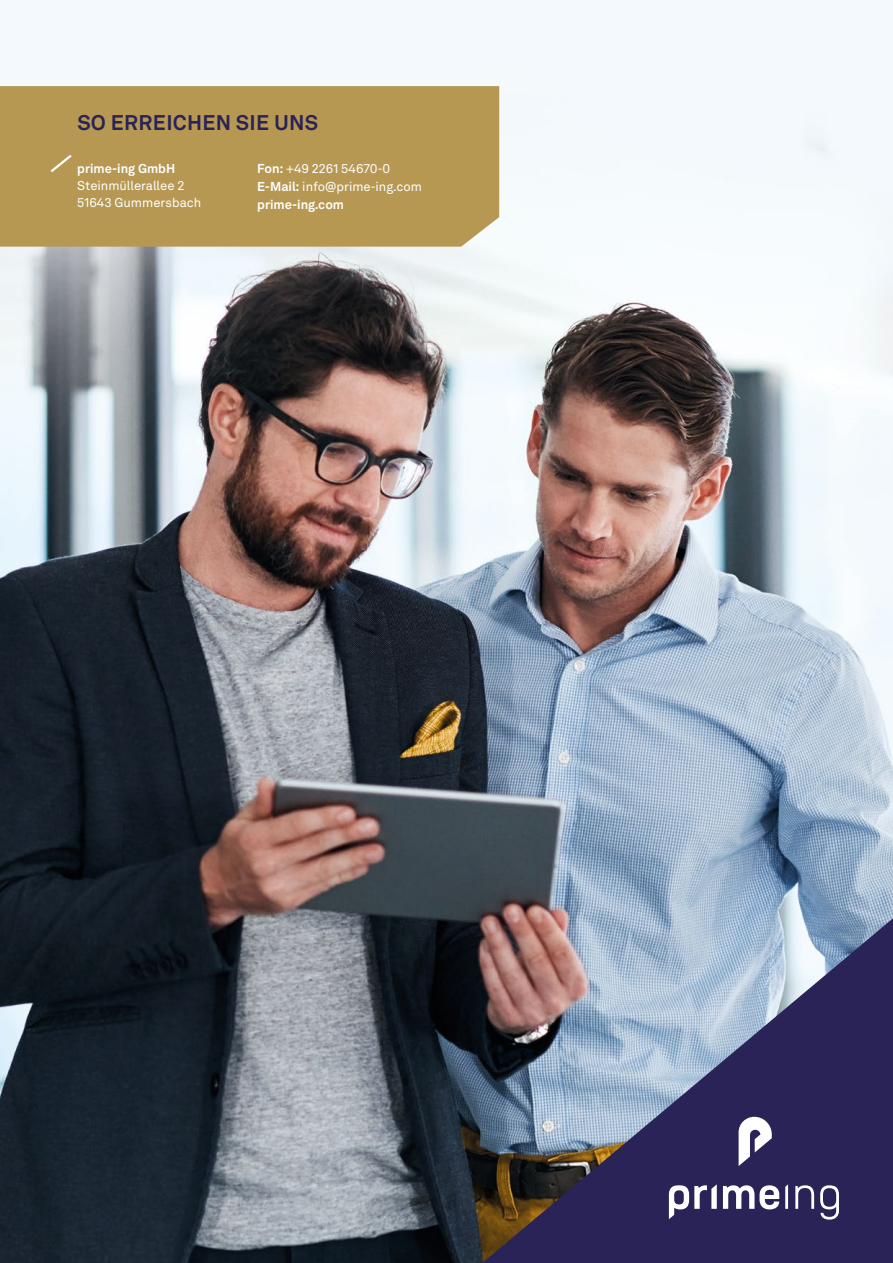
<style>
.page{position:relative;width:893px;height:1263px;background:#fff}
.page>*{position:absolute;margin:0;border:0;box-sizing:border-box;transform-origin:0 0}
.t1{font:700 21px "Akkurat LL";letter-spacing:.01em;color:#292358}
.t2{font:12.75px/18px "Akkurat LL";color:#fff}
.t3{font:700 12.75px "Akkurat LL";color:#fff}
.s1{font-weight:700}
</style>
<div class="page">
<img style="left:0;top:0;width:893px;height:1263px">
<svg style="left:482px;top:918px;width:411px;height:345px;background:#606180"></svg>
<svg style="left:723px;top:1185px;width:56px;height:24px"></svg>
<svg style="left:669px;top:1184px;width:48px;height:35px"></svg>
<svg style="left:785px;top:1184px;width:3px;height:25px"></svg>
<svg style="left:795px;top:1185px;width:19px;height:24px"></svg>
<svg style="left:820px;top:1185px;width:19px;height:34px"></svg>
<svg style="left:739px;top:1117px;width:33px;height:49px"></svg>
<div style="left:0;top:86px;width:499px;height:161px;background:#b69853"></div>
<svg style="left:48px;top:152px;width:26px;height:23px"></svg>
<svg style="left:228px;top:151px;width:26px;height:22px"></svg>
<h1 class="t1" style="left:77px;top:107px;width:242px">SO ERREICHEN SIE UNS</h1>
<p class="t3" style="left:77px;top:158px;width:99px">prime-ing GmbH</p>
<p class="t2" style="left:77px;top:176px;width:126px;line-height:17.2px">Steinmüllerallee 2<br>51643 Gummersbach</p>
<p class="t2" style="left:257px;top:159px;width:166px"><span class="s1">Fon:</span> +49 2261 54670-0<br><span class="s1">E-Mail:</span> info@prime-ing.com <span class="s1">prime-ing.com</span></p>
</div>
